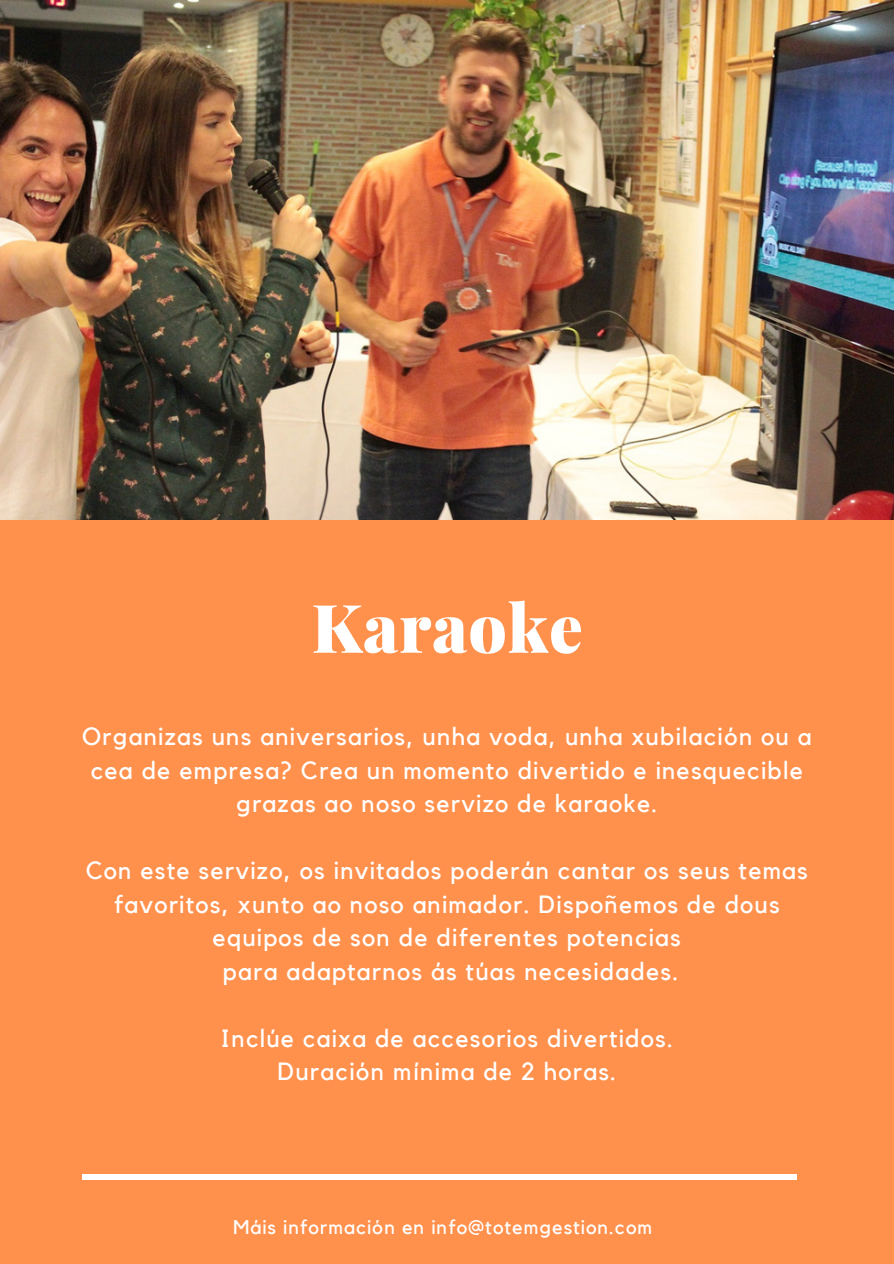
<style>
.page{position:relative;width:894px;height:1264px;background:#fff}
.page>*{position:absolute;margin:0;border:0;box-sizing:border-box;transform-origin:0 0}
.t1{font:900 66.9px "Playfair Display";letter-spacing:.01em;color:#fff}
.t2{font:24.75px/33.5px "Kollektif";letter-spacing:.05em;color:#fff;text-align:center}
.t3{font:19.8px "Kollektif";letter-spacing:.05em;color:#fff}
</style>
<div class="page">
<div style="left:0;top:0;width:893px;height:1263px;background:#ff914d"></div>
<img style="left:0;top:0;width:893px;height:519px">
<div style="left:82px;top:1174px;width:714px;height:5px;background:#fff"></div>
<h2 class="t1" style="left:311px;top:580px;width:272px">Karaoke</h2>
<h2 class="t2" style="left:82px;top:721px;width:730px">Organizas uns aniversarios, unha voda, unha xubilación ou a cea de empresa? Crea un momento divertido e inesquecible grazas ao noso servizo de karaoke.</h2>
<h2 class="t2" style="left:86px;top:854px;width:723px">Con este servizo, os invitados poderán cantar os seus temas favoritos, xunto ao noso animador. Dispoñemos de dous equipos de son de diferentes potencias<br>para adaptarnos ás túas necesidades.</h2>
<p class="t2" style="left:220px;top:1022px;width:454px">Inclúe caixa de accesorios divertidos.<br>Duración mínima de 2 horas.</p>
<h1 class="t3" style="left:233px;top:1218px;width:420px">Máis información en info@totemgestion.com</h1>
</div>
